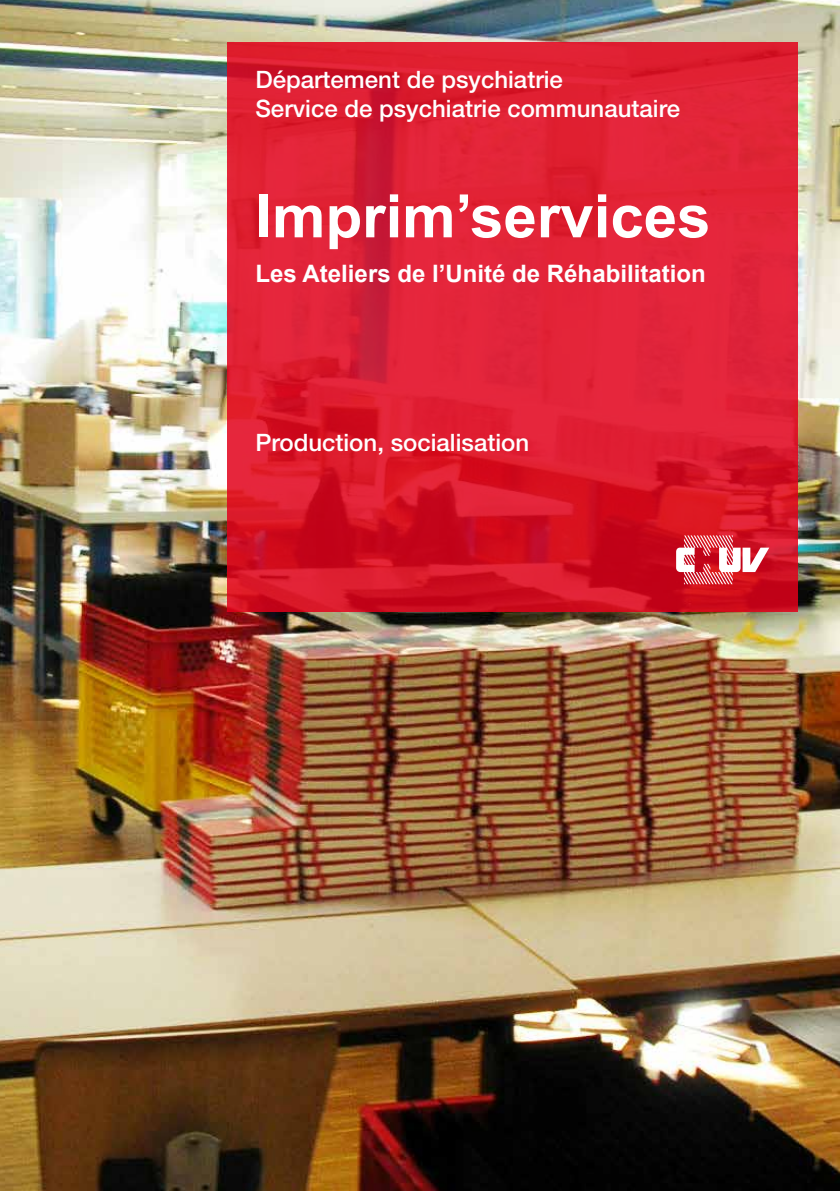
<style>
.page{position:relative;width:840px;height:1191px;background:#fff}
.page>*{position:absolute;margin:0;border:0;box-sizing:border-box;transform-origin:0 0}
.t1{font:700 60px "Arial";color:#fff}
.t2{font:500 24px/28.8px "Helvetica Neue LT Std";color:#fff}
.t3{font:700 24px "Arial";color:#fff}
</style>
<div class="page">
<img style="left:0;top:0;width:839px;height:1191px">
<svg style="left:227px;top:43px;width:569px;height:569px;background:#dc1d31"></svg>
<svg style="left:675px;top:535px;width:93px;height:49px"></svg>
<p class="t2" style="left:255px;top:65px;width:426px">Département de psychiatrie<br>Service de psychiatrie communautaire</p>
<h1 class="t1" style="left:255px;top:176px;width:456px">Imprim’services</h1>
<p class="t3" style="left:255px;top:257px;width:451px">Les Ateliers de l’Unité de Réhabilitation</p>
<p class="t2" style="left:255px;top:427px;width:275px">Production, socialisation</p>
</div>
